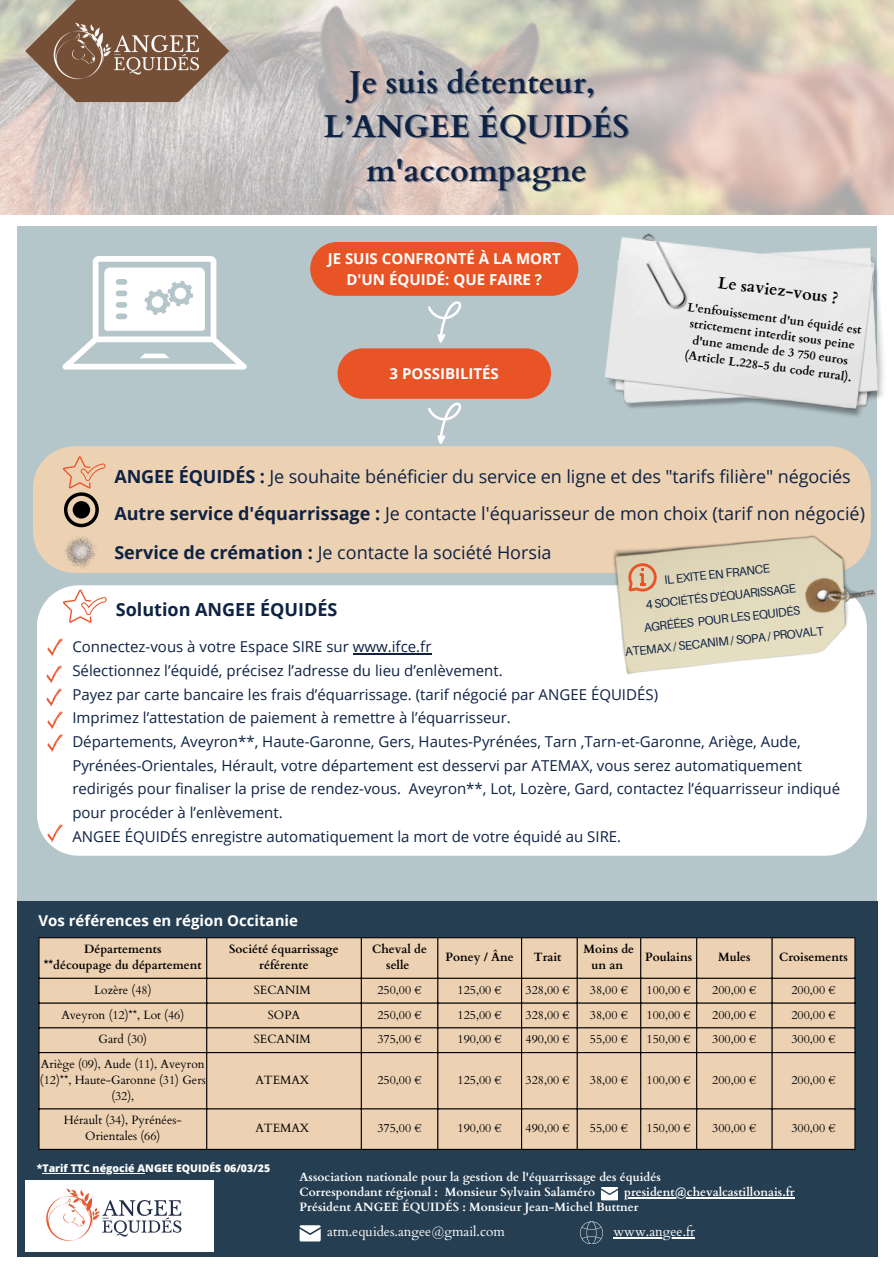
<style>
.page{position:relative;width:894px;height:1264px;background:#fff}
.page>*{position:absolute;margin:0;border:0;box-sizing:border-box;transform-origin:0 0}
.t1{font:700 31.65px "Cardo";color:#0e2244}
.t2{font:18px "Open Sans";color:#0e2244}
.t3{font:700 18px "Open Sans";color:#0e2244}
.t4{font:700 16.5px "Cardo";color:#000}
.t5{font:15px/23.7px "Open Sans";color:#0e2244}
.t6{font:700 15px/20.2px "Open Sans";color:#fff;text-align:center}
.t7{font:13.5px "Cardo";color:#fff}
.t8{font:12.3px/22.5px "Aileron";color:#0e2244;text-align:center}
.t9{font:12px/16px "Cardo";color:#000;text-align:center}
.t10{font:700 12px/16px "Cardo";color:#000;text-align:center}
.t11{font:700 12px/15px "Cardo";color:#fff}
.t12{font:800 10.5px "Open Sans";color:#fff}
.s1{font-weight:700}
</style>
<div class="page">
<div style="left:17px;top:226px;width:858px;height:713px;background:#b5c6cb"></div>
<div style="left:337px;top:348px;width:214px;height:51px;background:#e95427;border-radius:25px"></div>
<img style="left:605px;top:226px;width:279px;height:210px">
<div style="left:310px;top:242px;width:268px;height:54px;background:#e95427;border-radius:27px"></div>
<svg style="left:62px;top:256px;width:185px;height:113px"></svg>
<div style="left:37px;top:585px;width:829px;height:270px;background:#fff"></div>
<svg style="left:62px;top:589px;width:45px;height:33px"></svg>
<svg style="left:47px;top:638px;width:16px;height:18px"></svg>
<svg style="left:46px;top:665px;width:17px;height:87px"></svg>
<div style="left:17px;top:901px;width:859px;height:355px;background:#263e51"></div>
<svg style="left:428px;top:301px;width:33px;height:41px"></svg>
<svg style="left:428px;top:402px;width:33px;height:42px"></svg>
<svg style="left:47px;top:824px;width:16px;height:18px"></svg>
<svg style="left:299px;top:1225px;width:21px;height:15px"></svg>
<svg style="left:580px;top:1221px;width:22px;height:22px"></svg>
<div style="left:40px;top:938px;width:814px;height:210px;background:#ecd1b3"></div>
<hr style="left:38px;top:938px;width:2px;height:210px;background:#000">
<hr style="left:206px;top:938px;width:1px;height:210px;background:#000">
<hr style="left:360px;top:938px;width:2px;height:210px;background:#000">
<hr style="left:437px;top:938px;width:1px;height:210px;background:#000">
<hr style="left:521px;top:938px;width:1px;height:210px;background:#000">
<hr style="left:576px;top:938px;width:1px;height:210px;background:#000">
<hr style="left:640px;top:938px;width:1px;height:210px;background:#000">
<hr style="left:696px;top:938px;width:1px;height:210px;background:#000">
<hr style="left:771px;top:938px;width:1px;height:210px;background:#000">
<hr style="left:854px;top:938px;width:1px;height:210px;background:#000">
<hr style="left:38px;top:937px;width:817px;height:1px;background:#000">
<hr style="left:38px;top:977px;width:817px;height:1px;background:#000">
<hr style="left:38px;top:1002px;width:817px;height:1px;background:#000">
<hr style="left:38px;top:1027px;width:817px;height:1px;background:#000">
<hr style="left:38px;top:1052px;width:817px;height:1px;background:#000">
<hr style="left:38px;top:1108px;width:817px;height:1px;background:#000">
<hr style="left:38px;top:1148px;width:817px;height:1px;background:#000">
<hr style="left:42px;top:1172px;width:103px;height:1px;background:#fff">
<hr style="left:624px;top:1197px;width:170px;height:1px;background:#fff">
<hr style="left:613px;top:1237px;width:82px;height:1px;background:#fff">
<hr style="left:353px;top:653px;width:78px;height:1px;background:#0e2244">
<svg style="left:601px;top:1187px;width:16px;height:13px"></svg>
<img style="left:0;top:0;width:893px;height:214px">
<div style="left:33px;top:446px;width:832px;height:127px;background:#ecd1b3"></div>
<svg style="left:62px;top:456px;width:43px;height:71px;background:#bea188"></svg>
<img style="left:63px;top:535px;width:34px;height:34px">
<img style="left:578px;top:466px;width:299px;height:254px">
<svg style="left:628px;top:563px;width:28px;height:28px"></svg>
<img style="left:26px;top:1180px;width:187px;height:71px">
<svg style="left:25px;top:0;width:204px;height:102px;background:#a49382"></svg>
<img style="left:48px;top:12px;width:156px;height:78px">
<p class="t1" style="left:349px;top:61px;width:247px">Je suis détenteur,</p>
<p class="t1" style="left:324px;top:105px;width:307px">L’ANGEE ÉQUIDÉS</p>
<p class="t1" style="left:366px;top:149px;width:222px">m'accompagne</p>
<p class="t6" style="left:327px;top:248px;width:234px">JE SUIS CONFRONTÉ À LA MORT<br>D'UN ÉQUIDÉ: QUE FAIRE ?</p>
<p class="t6" style="left:389px;top:363px;width:111px">3 POSSIBILITÉS</p>
<p class="t4" style="left:719px;top:271px;width:122px;rotate:8deg">Le saviez-vous ?</p>
<p class="t10" style="left:688px;top:298px;width:177px;rotate:8deg">L'enfouissement d'un équidé est strictement interdit sous peine d'une amende de 3 750 euros</p>
<p class="t10" style="left:685px;top:346px;width:170px;rotate:8deg">(Article L.228-5 du code rural).</p>
<p class="t2" style="left:114px;top:463px;width:737px"><span class="s1">ANGEE ÉQUIDÉS :</span> Je souhaite bénéficier du service en ligne et des "tarifs filière" négociés</p>
<p class="t2" style="left:114px;top:500px;width:752px"><span class="s1">Autre service d'équarrissage :</span> Je contacte l'équarisseur de mon choix (tarif non négocié)</p>
<p class="t2" style="left:114px;top:540px;width:438px"><span class="s1">Service de crémation :</span> Je contacte la société Horsia</p>
<p class="t8" style="left:663px;top:568px;width:108px;rotate:-6deg">IL EXITE EN FRANCE</p>
<p class="t8" style="left:640px;top:593px;width:159px;rotate:-6deg">4 SOCIÉTÉS D'ÉQUARISSAGE<br>AGRÉÉES POUR LES EQUIDÉS</p>
<p class="t3" style="left:116px;top:596px;width:223px">Solution ANGEE ÉQUIDÉS</p>
<p class="t8" style="left:623px;top:640px;width:201px;rotate:-6deg">ATEMAX / SECANIM / SOPA / PROVALT</p>
<p class="t5" style="left:72px;top:634px;width:769px">Connectez-vous à votre Espace SIRE sur www.ifce.fr<br>Sélectionnez l’équidé, précisez l’adresse du lieu d’enlèvement.<br>Payez par carte bancaire les frais d’équarrissage. (tarif négocié par ANGEE ÉQUIDÉS)<br>Imprimez l’attestation de paiement à remettre à l’équarrisseur.<br>Départements, Aveyron**, Haute-Garonne, Gers, Hautes-Pyrénées, Tarn ,Tarn-et-Garonne, Ariège, Aude, Pyrénées-Orientales, Hérault, votre département est desservi par ATEMAX, vous serez automatiquement redirigés pour finaliser la prise de rendez-vous. Aveyron**, Lot, Lozère, Gard, contactez l’équarrisseur indiqué pour procéder à l’enlèvement.<br>ANGEE ÉQUIDÉS enregistre automatiquement la mort de votre équidé au SIRE.</p>
<p class="t6" style="left:38px;top:910px;width:261px">Vos références en région Occitanie</p>
<h1 class="t10" style="left:84px;top:941px;width:79px">Départements</h1>
<p class="t10" style="left:44px;top:957px;width:159px">**découpage du département</p>
<p class="t10" style="left:229px;top:941px;width:111px">Société équarrissage référente</p>
<p class="t10" style="left:372px;top:941px;width:56px">Cheval de selle</p>
<p class="t10" style="left:445px;top:949px;width:70px">Poney / Âne</p>
<p class="t10" style="left:533px;top:949px;width:29px">Trait</p>
<h4 class="t10" style="left:583px;top:941px;width:52px">Moins de un an</h4>
<p class="t10" style="left:645px;top:949px;width:49px">Poulains</p>
<h4 class="t10" style="left:717px;top:949px;width:34px">Mules</h4>
<p class="t10" style="left:778px;top:949px;width:70px">Croisements</p>
<p class="t9" style="left:94px;top:982px;width:59px">Lozère (48)</p>
<p class="t9" style="left:254px;top:982px;width:58px">SECANIM</p>
<h3 class="t9" style="left:377px;top:982px;width:46px">250,00 €</h3>
<h3 class="t9" style="left:457px;top:982px;width:46px">125,00 €</h3>
<p class="t9" style="left:525px;top:982px;width:46px">328,00 €</p>
<h3 class="t9" style="left:589px;top:982px;width:39px">38,00 €</h3>
<p class="t9" style="left:646px;top:982px;width:46px">100,00 €</p>
<h2 class="t9" style="left:712px;top:982px;width:46px">200,00 €</h2>
<p class="t9" style="left:791px;top:982px;width:46px">200,00 €</p>
<p class="t9" style="left:61px;top:1006px;width:124px">Aveyron (12)**, Lot (46)</p>
<p class="t9" style="left:268px;top:1006px;width:34px">SOPA</p>
<p class="t9" style="left:377px;top:1006px;width:46px">250,00 €</p>
<p class="t9" style="left:457px;top:1006px;width:46px">125,00 €</p>
<p class="t9" style="left:525px;top:1006px;width:46px">328,00 €</p>
<h6 class="t9" style="left:589px;top:1006px;width:39px">38,00 €</h6>
<p class="t9" style="left:646px;top:1006px;width:46px">100,00 €</p>
<p class="t9" style="left:712px;top:1006px;width:46px">200,00 €</p>
<p class="t9" style="left:791px;top:1006px;width:46px">200,00 €</p>
<p class="t9" style="left:98px;top:1031px;width:50px">Gard (30)</p>
<p class="t9" style="left:254px;top:1031px;width:58px">SECANIM</p>
<p class="t9" style="left:377px;top:1031px;width:46px">375,00 €</p>
<p class="t9" style="left:457px;top:1031px;width:46px">190,00 €</p>
<p class="t9" style="left:525px;top:1031px;width:46px">490,00 €</p>
<p class="t9" style="left:589px;top:1031px;width:39px">55,00 €</p>
<p class="t9" style="left:646px;top:1031px;width:46px">150,00 €</p>
<p class="t9" style="left:712px;top:1031px;width:46px">300,00 €</p>
<p class="t9" style="left:791px;top:1031px;width:46px">300,00 €</p>
<p class="t9" style="left:40px;top:1056px;width:167px">Ariège (09), Aude (11), Aveyron (12)**, Haute-Garonne (31) Gers (32),</p>
<p class="t9" style="left:255px;top:1072px;width:56px">ATEMAX</p>
<p class="t9" style="left:377px;top:1072px;width:46px">250,00 €</p>
<p class="t9" style="left:457px;top:1072px;width:46px">125,00 €</p>
<p class="t9" style="left:525px;top:1072px;width:46px">328,00 €</p>
<p class="t9" style="left:589px;top:1072px;width:39px">38,00 €</p>
<p class="t9" style="left:646px;top:1072px;width:46px">100,00 €</p>
<p class="t9" style="left:712px;top:1072px;width:46px">200,00 €</p>
<p class="t9" style="left:791px;top:1072px;width:46px">200,00 €</p>
<p class="t9" style="left:64px;top:1112px;width:120px">Hérault (34), Pyrénées-<br>Orientales (66)</p>
<p class="t9" style="left:255px;top:1120px;width:56px">ATEMAX</p>
<p class="t9" style="left:377px;top:1120px;width:46px">375,00 €</p>
<p class="t9" style="left:457px;top:1120px;width:46px">190,00 €</p>
<p class="t9" style="left:525px;top:1120px;width:46px">490,00 €</p>
<p class="t9" style="left:589px;top:1120px;width:39px">55,00 €</p>
<p class="t9" style="left:646px;top:1120px;width:46px">150,00 €</p>
<p class="t9" style="left:712px;top:1120px;width:46px">300,00 €</p>
<p class="t9" style="left:791px;top:1120px;width:46px">300,00 €</p>
<p class="t12" style="left:37px;top:1160px;width:235px">*Tarif TTC négocié ANGEE EQUIDÉS 06/03/25</p>
<p class="t11" style="left:299px;top:1169px;width:362px">Association nationale pour la gestion de l'équarrissage des équidés</p>
<p class="t11" style="left:299px;top:1184px;width:297px">Correspondant régional : Monsieur Sylvain Salaméro</p>
<p class="t11" style="left:299px;top:1184px;width:496px;text-indent:324px">president@chevalcastillonais.fr<br>Président ANGEE ÉQUIDÉS : Monsieur Jean-Michel Buttner</p>
<p class="t7" style="left:327px;top:1222px;width:179px">atm.equides.angee@gmail.com</p>
<p class="t7" style="left:613px;top:1222px;width:83px">www.angee.fr</p>
</div>
